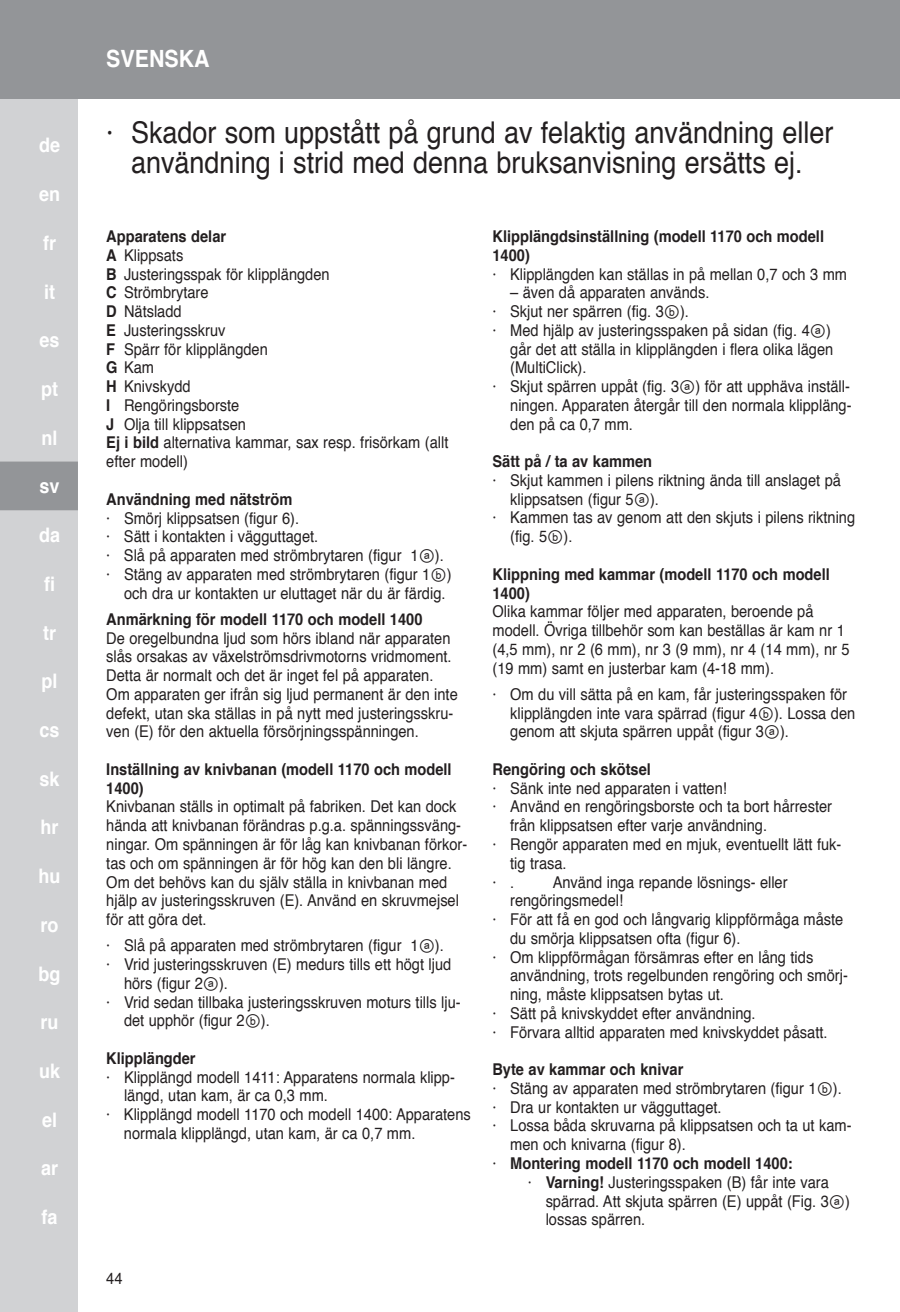
<style>
.page{position:relative;width:900px;height:1312px;background:#fff}
.page>*{position:absolute;margin:0;border:0;box-sizing:border-box;transform-origin:0 0}
.t1{font:30px/30px "Helvetica";color:#231f20;text-align:center;scale:.9 1}
.t2{font:700 23.75px "Helvetica";color:#fff;scale:.9 1}
.t3{font:700 20px "Helvetica";color:#fff;scale:.9 1}
.t4{font:16.25px/18.8px "Helvetica";color:#231f20;scale:.9 1}
.t5{font:700 16.25px/18.8px "Helvetica";color:#231f20;scale:.9 1}
.s1{font-weight:700}
.s2{font-family:"Arial Unicode MS"}
.s3{font-weight:400}
</style>
<div class="page">
<div style="left:0;top:0;width:78px;height:1311px;background:#d1d2d4"></div>
<div style="left:0;top:0;width:900px;height:99px;background:#939598"></div>
<div style="left:0;top:461px;width:78px;height:49px;background:#939598"></div>
<p class="t3" style="left:39px;top:129px;width:25px">de</p>
<p class="t3" style="left:39px;top:178px;width:25px">en</p>
<p class="t3" style="left:43px;top:226px;width:16px">fr</p>
<p class="t3" style="left:44px;top:275px;width:14px">it</p>
<p class="t3" style="left:40px;top:324px;width:24px">es</p>
<p class="t3" style="left:41px;top:373px;width:20px">pt</p>
<p class="t3" style="left:42px;top:421px;width:19px">nl</p>
<p class="t3" style="left:40px;top:470px;width:24px">sv</p>
<p class="t3" style="left:39px;top:519px;width:25px">da</p>
<p class="t3" style="left:44px;top:567px;width:14px">fi</p>
<p class="t3" style="left:43px;top:616px;width:16px">tr</p>
<p class="t3" style="left:42px;top:665px;width:19px">pl</p>
<p class="t3" style="left:40px;top:713px;width:24px">cs</p>
<p class="t3" style="left:40px;top:762px;width:24px">sk</p>
<p class="t3" style="left:41px;top:811px;width:22px">hr</p>
<p class="t3" style="left:39px;top:859px;width:26px">hu</p>
<p class="t3" style="left:41px;top:908px;width:22px">ro</p>
<p class="t3" style="left:39px;top:957px;width:26px">bg</p>
<p class="t3" style="left:41px;top:1005px;width:22px">ru</p>
<p class="t3" style="left:39px;top:1054px;width:25px">uk</p>
<p class="t3" style="left:42px;top:1103px;width:18px">el</p>
<p class="t3" style="left:41px;top:1151px;width:20px">ar</p>
<p class="t3" style="left:42px;top:1200px;width:19px">fa</p>
<h2 class="t2" style="left:106px;top:40px;width:116px">SVENSKA</h2>
<h1 class="t1" style="left:106px;top:118px;width:809px">· Skador som uppstått på grund av felaktig användning eller användning i strid med denna bruksanvisning ersätts ej.</h1>
<p class="t4" style="left:106px;top:227px;width:382px"><span class="s1">Apparatens delar<br>A</span> Klippsats<br><span class="s1">B</span> Justeringsspak för klipplängden<br><span class="s1">C</span> Strömbrytare<br><span class="s1">D</span> Nätsladd<br><span class="s1">E</span> Justeringsskruv<br><span class="s1">F</span> Spärr för klipplängden<br><span class="s1">G</span> Kam<br><span class="s1">H</span> Knivskydd<br><span class="s1">I</span> Rengöringsborste<br><span class="s1">J</span> Olja till klippsatsen<br><span class="s1">Ej i bild</span> alternativa kammar, sax resp. frisörkam (allt efter modell)</p>
<p class="t5" style="left:106px;top:489px;width:208px">Användning med nätström</p>
<p class="t4" style="left:106px;top:509px;width:216px">· Smörj klippsatsen (figur 6).</p>
<p class="t4" style="left:106px;top:527px;width:237px">· Sätt i kontakten i vägguttaget.</p>
<p class="t4" style="left:106px;top:546px;width:377px">· Slå på apparaten med strömbrytaren (figur 1<span class="s2">ⓐ</span>).</p>
<p class="t4" style="left:106px;top:565px;width:385px">· Stäng av apparaten med strömbrytaren (figur 1<span class="s2">ⓑ</span>)</p>
<p class="t4" style="left:124px;top:584px;width:359px">och dra ur kontakten ur eluttaget när du är färdig.</p>
<p class="t5" style="left:106px;top:609px;width:353px">Anmärkning för modell 1170 och modell 1400</p>
<p class="t4" style="left:106px;top:629px;width:392px">De oregelbundna ljud som hörs ibland när apparaten slås orsakas av växelströmsdrivmotorns vridmoment.<br>Detta är normalt och det är inget fel på apparaten.<br>Om apparaten ger ifrån sig ljud permanent är den inte defekt, utan ska ställas in på nytt med justeringsskru&shy;ven (E) för den aktuella försörjningsspänningen.</p>
<p class="t5" style="left:106px;top:759px;width:385px">Inställning av knivbanan (modell 1170 och modell<br>1400)</p>
<p class="t4" style="left:106px;top:797px;width:403px">Knivbanan ställs in optimalt på fabriken. Det kan dock hända att knivbanan förändras p.g.a. spänningssväng&shy;ningar. Om spänningen är för låg kan knivbanan förkor&shy;tas och om spänningen är för hög kan den bli längre.<br>Om det behövs kan du själv ställa in knivbanan med hjälp av justeringsskruven (E). Använd en skruvmejsel för att göra det.</p>
<p class="t4" style="left:106px;top:936px;width:377px">· Slå på apparaten med strömbrytaren (figur 1<span class="s2">ⓐ</span>).</p>
<p class="t4" style="left:106px;top:955px;width:385px">· Vrid justeringsskruven (E) medurs tills ett högt ljud</p>
<p class="t4" style="left:124px;top:974px;width:117px">hörs (figur 2<span class="s2">ⓐ</span>).</p>
<p class="t4" style="left:106px;top:992px;width:395px">· Vrid sedan tillbaka justeringsskruven moturs tills lju-</p>
<p class="t4" style="left:124px;top:1011px;width:164px">det upphör (figur 2<span class="s2">ⓑ</span>).</p>
<p class="t5" style="left:106px;top:1048px;width:101px">Klipplängder</p>
<p class="t4" style="left:106px;top:1067px;width:389px">· Klipplängd modell 1411: Apparatens normala klipp-</p>
<p class="t4" style="left:124px;top:1086px;width:228px">längd, utan kam, är ca 0,3 mm.</p>
<p class="t4" style="left:106px;top:1105px;width:407px">· Klipplängd modell 1170 och modell 1400: Apparatens</p>
<p class="t4" style="left:124px;top:1124px;width:325px">normala klipplängd, utan kam, är ca 0,7 mm.</p>
<p class="t4" style="left:106px;top:1268px;width:20px">44</p>
<p class="t5" style="left:492px;top:227px;width:370px">Klipplängdsinställning (modell 1170 och modell<br>1400)</p>
<p class="t4" style="left:492px;top:265px;width:396px">· Klipplängden kan ställas in på mellan 0,7 och 3 mm</p>
<p class="t4" style="left:510px;top:284px;width:223px">– även då apparaten används.</p>
<p class="t4" style="left:492px;top:302px;width:220px">· Skjut ner spärren (fig. 3<span class="s2">ⓑ</span>).</p>
<p class="t4" style="left:493px;top:321px;width:378px">· Med hjälp av justeringsspaken på sidan (fig. 4<span class="s2">ⓐ</span>)</p>
<p class="t4" style="left:510px;top:340px;width:361px">går det att ställa in klipplängden i flera olika lägen</p>
<p class="t4" style="left:510px;top:359px;width:86px">(MultiClick).</p>
<p class="t4" style="left:493px;top:377px;width:399px">· Skjut spärren uppåt (fig. 3<span class="s2">ⓐ</span>) för att upphäva inställ-</p>
<p class="t4" style="left:510px;top:396px;width:381px">ningen. Apparaten återgår till den normala klippläng-</p>
<p class="t4" style="left:510px;top:415px;width:138px">den på ca 0,7 mm.</p>
<p class="t5" style="left:493px;top:452px;width:179px">Sätt på / ta av kammen</p>
<p class="t4" style="left:493px;top:471px;width:389px">· Skjut kammen i pilens riktning ända till anslaget på</p>
<p class="t4" style="left:510px;top:490px;width:167px">klippsatsen (figur 5<span class="s2">ⓐ</span>).</p>
<p class="t4" style="left:493px;top:509px;width:405px">· Kammen tas av genom att den skjuts i pilens riktning</p>
<p class="t4" style="left:510px;top:527px;width:71px">(fig. 5<span class="s2">ⓑ</span>).</p>
<p class="t5" style="left:493px;top:564px;width:376px">Klippning med kammar (modell 1170 och modell<br>1400)</p>
<p class="t4" style="left:493px;top:602px;width:398px">Olika kammar följer med apparaten, beroende på modell. Övriga tillbehör som kan beställas är kam nr 1 (4,5 mm), nr 2 (6 mm), nr 3 (9 mm), nr 4 (14 mm), nr 5 (19 mm) samt en justerbar kam (4-18 mm).</p>
<p class="t4" style="left:510px;top:685px;width:385px;text-indent:-18px">· Om du vill sätta på en kam, får justeringsspaken för klipplängden inte vara spärrad (figur 4<span class="s2">ⓑ</span>). Lossa den genom att skjuta spärren uppåt (figur 3<span class="s2">ⓐ</span>).</p>
<p class="t5" style="left:493px;top:759px;width:178px">Rengöring och skötsel</p>
<p class="t4" style="left:493px;top:779px;width:262px">· Sänk inte ned apparaten i vatten!</p>
<p class="t4" style="left:493px;top:797px;width:379px">· Använd en rengöringsborste och ta bort hårrester</p>
<p class="t4" style="left:510px;top:816px;width:287px">från klippsatsen efter varje användning.</p>
<p class="t4" style="left:492px;top:835px;width:389px">· Rengör apparaten med en mjuk, eventuellt lätt fuk-</p>
<p class="t4" style="left:510px;top:854px;width:64px">tig trasa.</p>
<p class="t4" style="left:492px;top:872px;width:26px">· .</p>
<p class="t4" style="left:553px;top:872px;width:263px">Använd inga repande lösnings- eller</p>
<p class="t4" style="left:510px;top:891px;width:127px">rengöringsmedel!</p>
<p class="t4" style="left:492px;top:910px;width:391px">· För att få en god och långvarig klippförmåga måste</p>
<p class="t4" style="left:510px;top:929px;width:258px">du smörja klippsatsen ofta (figur 6).</p>
<p class="t4" style="left:492px;top:947px;width:358px">· Om klippförmågan försämras efter en lång tids</p>
<p class="t4" style="left:510px;top:966px;width:377px">användning, trots regelbunden rengöring och smörj-</p>
<p class="t4" style="left:510px;top:985px;width:239px">ning, måste klippsatsen bytas ut.</p>
<p class="t4" style="left:492px;top:1004px;width:294px">· Sätt på knivskyddet efter användning.</p>
<p class="t4" style="left:492px;top:1022px;width:374px">· Förvara alltid apparaten med knivskyddet påsatt.</p>
<p class="t5" style="left:492px;top:1060px;width:214px">Byte av kammar och knivar</p>
<p class="t4" style="left:492px;top:1079px;width:390px">· Stäng av apparaten med strömbrytaren (figur 1<span class="s2">ⓑ</span>).</p>
<p class="t4" style="left:493px;top:1097px;width:256px">· Dra ur kontakten ur vägguttaget.</p>
<p class="t4" style="left:492px;top:1116px;width:400px">· Lossa båda skruvarna på klippsatsen och ta ut kam-</p>
<p class="t4" style="left:510px;top:1135px;width:197px">men och knivarna (figur 8).</p>
<p class="t5" style="left:492px;top:1153px;width:335px"><span class="s3">·</span> Montering modell 1170 och modell 1400:</p>
<p class="t4" style="left:528px;top:1172px;width:336px">· <span class="s1">Varning!</span> Justeringsspaken (B) får inte vara</p>
<p class="t4" style="left:546px;top:1191px;width:340px">spärrad. Att skjuta spärren (E) uppåt (Fig. 3<span class="s2">ⓐ</span>)</p>
<p class="t4" style="left:546px;top:1210px;width:112px">lossas spärren.</p>
</div>
